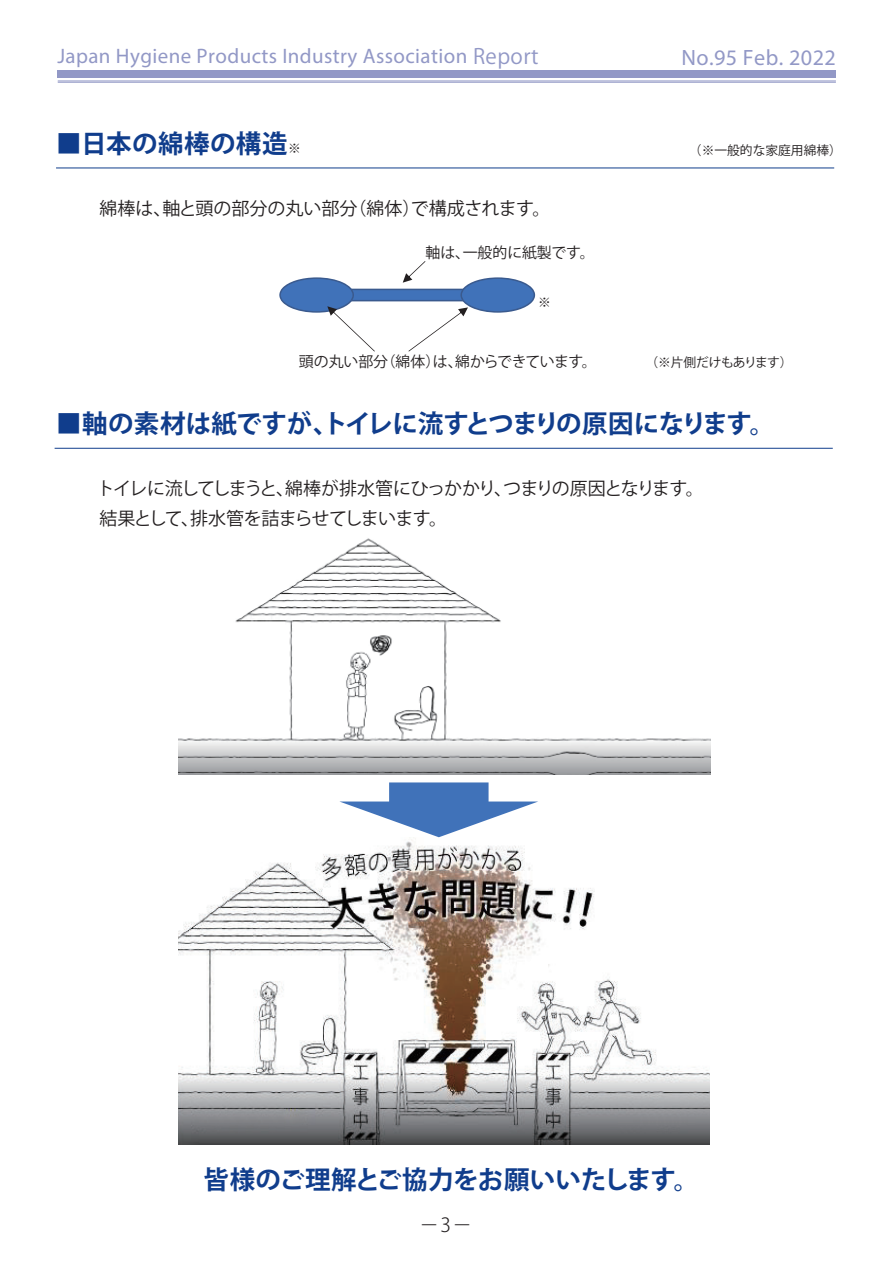
<style>
.page{position:relative;width:893px;height:1263px;background:#fff}
.page>*{position:absolute;margin:0;border:0;box-sizing:border-box;transform-origin:0 0}
.t1{font:700 25.5px "Koz Go Pro";letter-spacing:-.005em;color:#103d8c}
.t2{font:700 25.5px "Koz Go Pro";letter-spacing:.015em;color:#103d8c}
.t3{font:22.2px "Myriad Pro";letter-spacing:.02em;color:#9298c6}
.t4{font:21px "Myriad Pro";letter-spacing:.02em;color:#9298c6}
.t5{font:300 19.35px "Koz Go Pro";color:#231f20}
.t6{font:18px/29.7px "Koz Go Pro";letter-spacing:-.04em;color:#231f20}
.t7{font:18px "Koz Go Pro";color:#231f20}
.t8{font:14.85px "Koz Go Pro";color:#231f20}
.t9{font:12.75px "Koz Go Pro";color:#231f20}
.t10{font:12.75px "Koz Go Pro";letter-spacing:-.045em;color:#231f20}
.s1{font-family:"Koz Go Pro"}
.s2{font-weight:400;font-size:12.75px;color:#231f20}
</style>
<div class="page">
<img style="left:179px;top:538px;width:532px;height:236px">
<hr style="left:56px;top:168px;width:778px;height:1px;background:#103d8c">
<hr style="left:55px;top:448px;width:778px;height:1px;background:#103d8c">
<img style="left:179px;top:837px;width:531px;height:308px">
<svg style="left:339px;top:782px;width:199px;height:55px"></svg>
<div style="left:58px;top:70px;width:778px;height:8px;background:#9298c6"></div>
<hr style="left:58px;top:81px;width:778px;height:1px;background:#9298c6">
<hr style="left:58px;top:82px;width:778px;height:1px;background:#9298c6">
<svg style="left:279px;top:261px;width:256px;height:91px"></svg>
<p class="t4" style="left:57px;top:43px;width:483px">Japan Hygiene Products Industry Association <span class="s1">Report</span></p>
<h1 class="t2" style="left:56px;top:127px;width:246px">■日本の綿棒の構造<span class="s2">※</span></h1>
<p class="t7" style="left:81px;top:197px;width:471px">　綿棒は、軸と頭の部分の丸い部分（綿体）で構成されます。</p>
<p class="t8" style="left:425px;top:243px;width:171px">軸は、一般的に紙製です。</p>
<p class="t9" style="left:538px;top:294px;width:14px">※</p>
<p class="t8" style="left:299px;top:352px;width:299px">頭の丸い部分（綿体）は、綿からできています。</p>
<p class="t3" style="left:681px;top:44px;width:156px">No.95 Feb. 2022</p>
<p class="t9" style="left:689px;top:142px;width:155px">（※一般的な家庭用綿棒）</p>
<p class="t10" style="left:645px;top:354px;width:149px">（※片側だけもあります）</p>
<h1 class="t1" style="left:56px;top:407px;width:721px">■軸の素材は紙ですが、トイレに流すとつまりの原因になります。</h1>
<p class="t6" style="left:81px;top:474px;width:624px">　トイレに流してしまうと、綿棒が排水管にひっかかり、つまりの原因となります。　結果として、排水管を詰まらせてしまいます。</p>
<h1 class="t1" style="left:204px;top:1163px;width:497px">皆様のご理解とご協力をお願いいたします。</h1>
<p class="t5" style="left:419px;top:1212px;width:54px">－3－</p>
</div>
